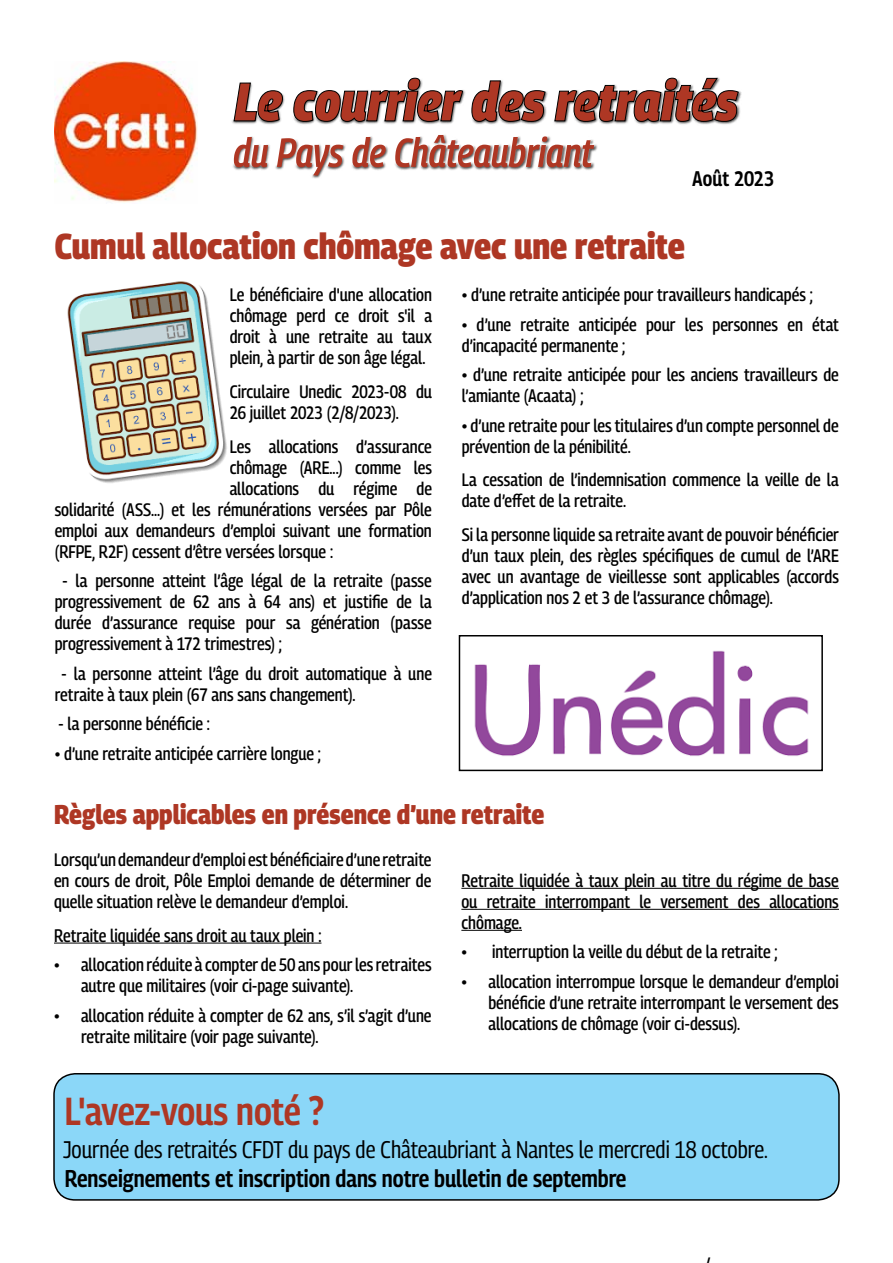
<style>
.page{position:relative;width:893px;height:1263px;background:#fff}
.page>*{position:absolute;margin:0;border:0;box-sizing:border-box;transform-origin:0 0}
.t1{font:600 semi-condensed 39px "Georama";letter-spacing:-.01em;color:#ae3724}
.t2{font:800 semi-condensed 36px "Georama";letter-spacing:-.005em;color:#ae3724}
.t3{font:800 semi-condensed 27px "Georama";color:#ae3724}
.t4{font:semi-condensed 24px "Georama";color:#000}
.t5{font:600 semi-condensed 24px "Georama";color:#000}
.t6{font:600 semi-condensed 21px "Georama";color:#000}
.t7{font:500 semi-condensed 18px/21px "Georama";color:#000}
</style>
<div class="page">
<img style="left:55px;top:62px;width:142px;height:141px">
<div style="left:231px;top:76px;width:511px;height:49px;background:#000;opacity:.75"></div>
<svg style="left:234px;top:78px;width:505px;height:44px"></svg>
<svg style="left:234px;top:135px;width:360px;height:41px"></svg>
<hr style="left:54px;top:943px;width:267px;height:1px;background:#000">
<hr style="left:461px;top:888px;width:378px;height:1px;background:#000">
<hr style="left:461px;top:909px;width:378px;height:1px;background:#000">
<hr style="left:461px;top:930px;width:61px;height:1px;background:#000">
<img style="left:67px;top:281px;width:160px;height:202px">
<img style="left:474px;top:650px;width:335px;height:106px">
<div style="left:459px;top:635px;width:364px;height:136px;border:2px solid #000"></div>
<div style="left:54px;top:1074px;width:785px;height:126px;background:#8bd7f8;border-radius:21px"></div>
<div style="left:53px;top:1073px;width:787px;height:128px;border:2px solid #000;border-radius:21px"></div>
<p class="t6" style="left:692px;top:163px;width:83px">Août 2023</p>
<h2 class="t2" style="left:55px;top:220px;width:632px">Cumul allocation chômage avec une retraite</h2>
<p class="t7" style="left:230px;top:284px;width:204px;text-align:justify">Le bénéficiaire d'une allocation chômage perd ce droit s'il a droit à une retraite au taux plein, à partir de son âge légal.</p>
<p class="t7" style="left:230px;top:381px;width:204px">Circulaire Unedic 2023-08 du<br>26 juillet 2023 (2/8/2023).</p>
<p class="t7" style="left:230px;top:435px;width:204px">Les allocations d’assurance</p>
<p class="t7" style="left:230px;top:456px;width:204px">chômage (ARE...) comme les</p>
<p class="t7" style="left:230px;top:477px;width:204px">allocations du régime de</p>
<p class="t7" style="left:55px;top:498px;width:379px">solidarité (ASS...) et les rémunérations versées par Pôle</p>
<p class="t7" style="left:55px;top:519px;width:379px">emploi aux demandeurs d’emploi suivant une formation</p>
<p class="t7" style="left:55px;top:540px;width:280px">(RFPE, R2F) cessent d’être versées lorsque :</p>
<p class="t7" style="left:55px;top:570px;width:379px;text-align:justify;text-indent:8px">- la personne atteint l’âge légal de la retraite (passe progressivement de 62 ans à 64 ans) et justifie de la durée d’assurance requise pour sa génération (passe progressivement à 172 trimestres) ;</p>
<p class="t7" style="left:55px;top:662px;width:379px;text-indent:7px">- la personne atteint l’âge du droit automatique à une retraite à taux plein (67 ans sans changement).</p>
<p class="t7" style="left:59px;top:713px;width:153px">- la personne bénéficie :</p>
<p class="t7" style="left:55px;top:742px;width:268px">• d’une retraite anticipée carrière longue ;</p>
<p class="t7" style="left:462px;top:284px;width:353px">• d’une retraite anticipée pour travailleurs handicapés ;</p>
<p class="t7" style="left:462px;top:313px;width:379px">• d’une retraite anticipée pour les personnes en état d’incapacité permanente ;</p>
<p class="t7" style="left:462px;top:364px;width:379px">• d’une retraite anticipée pour les anciens travailleurs de l’amiante (Acaata) ;</p>
<p class="t7" style="left:462px;top:414px;width:379px">• d’une retraite pour les titulaires d’un compte personnel de prévention de la pénibilité.</p>
<p class="t7" style="left:462px;top:469px;width:379px">La cessation de l’indemnisation commence la veille de la date d’effet de la retraite.</p>
<p class="t7" style="left:462px;top:524px;width:379px;text-align:justify">Si la personne liquide sa retraite avant de pouvoir bénéficier d’un taux plein, des règles spécifiques de cumul de l’ARE avec un avantage de vieillesse sont applicables (accords d’application nos 2 et 3 de l’assurance chômage).</p>
<h3 class="t3" style="left:54px;top:794px;width:492px">Règles applicables en présence d’une retraite</h3>
<p class="t7" style="left:54px;top:849px;width:379px;text-align:justify">Lorsqu’un demandeur d’emploi est bénéficiaire d’une retraite en cours de droit, Pôle Emploi demande de déterminer de quelle situation relève le demandeur d’emploi.</p>
<p class="t7" style="left:54px;top:924px;width:269px">Retraite liquidée sans droit au taux plein :</p>
<p class="t7" style="left:81px;top:954px;width:352px;text-indent:-27px">• allocation réduite à compter de 50 ans pour les retraites autre que militaires (voir ci-page suivante).</p>
<p class="t7" style="left:81px;top:1004px;width:352px;text-indent:-27px">• allocation réduite à compter de 62 ans, s’il s’agit d’une retraite militaire (voir page suivante).</p>
<p class="t7" style="left:461px;top:870px;width:379px;text-align:justify">Retraite liquidée à taux plein au titre du régime de base ou retraite interrompant le versement des allocations chômage.</p>
<p class="t7" style="left:461px;top:941px;width:318px">• interruption la veille du début de la retraite ;</p>
<p class="t7" style="left:488px;top:971px;width:352px;text-align:justify;text-indent:-27px">• allocation interrompue lorsque le demandeur d’emploi bénéficie d’une retraite interrompant le versement des allocations de chômage (voir ci-dessus).</p>
<h1 class="t1" style="left:65px;top:1083px;width:261px">L'avez-vous noté ?</h1>
<h3 class="t4" style="left:63px;top:1132px;width:706px">Journée des retraités CFDT du pays de Châteaubriant à Nantes le mercredi 18 octobre.</h3>
<h3 class="t5" style="left:65px;top:1161px;width:563px">Renseignements et inscription dans notre bulletin de septembre</h3>
</div>
